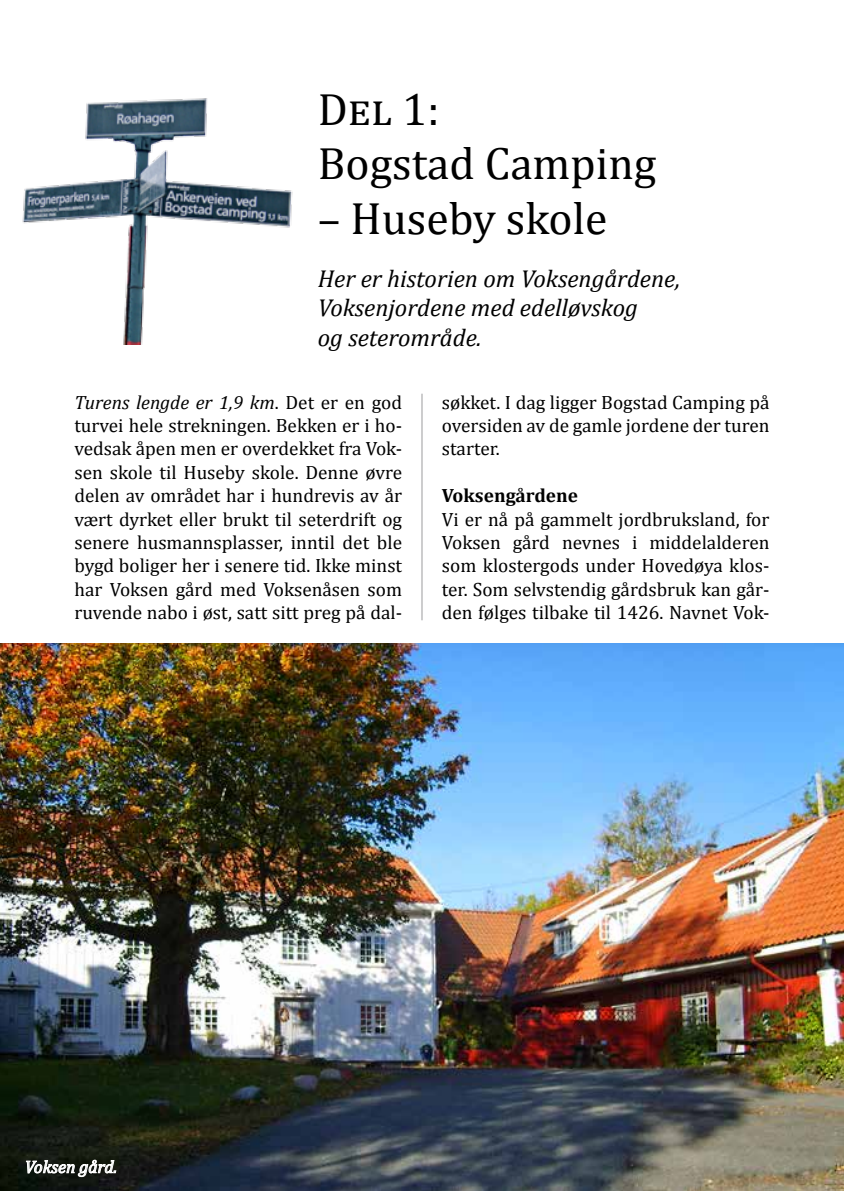
<style>
.page{position:relative;width:844px;height:1191px;background:#fff}
.page>*{position:absolute;margin:0;border:0;box-sizing:border-box;transform-origin:0 0}
.t1{font:45.5px/54.6px "Cambria";color:#000}
.t2{font:italic 24.5px/29.4px "Cambria";color:#000}
.t3{font:19.25px/23.4px "Cambria";color:#000;text-align:justify}
.t4{font:700 19.25px "Cambria";color:#000}
.t5{font:italic 17.5px "Cambria";color:#fff}
.s1{font-style:italic}
</style>
<div class="page">
<hr style="left:421px;top:394px;width:1px;height:226px;background:#9c9c9d">
<img style="left:0;top:643px;width:843px;height:548px">
<img style="left:22px;top:98px;width:271px;height:246px">
<svg style="left:26px;top:1159px;width:90px;height:18px;background:#5c5f5a"></svg>
<h1 class="t1" style="left:317px;top:82px;width:340px">Del 1:<br>Bogstad Camping</h1>
<h1 class="t1" style="left:317px;top:191px;width:291px">– Huseby skole</h1>
<p class="t2" style="left:317px;top:263px;width:364px">Her er historien om Voksengårdene,<br>Voksenjordene med edelløvskog<br>og seterområde.</p>
<p class="t3" style="left:74px;top:390px;width:329px"><span class="s1">Turens lengde er 1,9 km</span>. Det er en god turvei hele strekningen. Bekken er i ho&shy;vedsak åpen men er overdekket fra Vok&shy;sen skole til Huseby skole. Denne øvre delen av området har i hundrevis av år vært dyrket eller brukt til seterdrift og senere husmannsplasser, inntil det ble bygd boliger her i senere tid. Ikke minst har Voksen gård med Voksenåsen som ruvende nabo i øst, satt sitt preg på dal-</p>
<p class="t3" style="left:441px;top:390px;width:329px">søkket. I dag ligger Bogstad Camping på oversiden av de gamle jordene der turen starter.</p>
<p class="t4" style="left:441px;top:484px;width:138px">Voksengårdene</p>
<p class="t3" style="left:441px;top:507px;width:329px">Vi er nå på gammelt jordbruksland, for Voksen gård nevnes i middelalderen som klostergods under Hovedøya klos&shy;ter. Som selvstendig gårdsbruk kan går&shy;den følges tilbake til 1426. Navnet Vok-</p>
<p class="t5" style="left:25px;top:1156px;width:94px">Voksen gård.</p>
</div>
